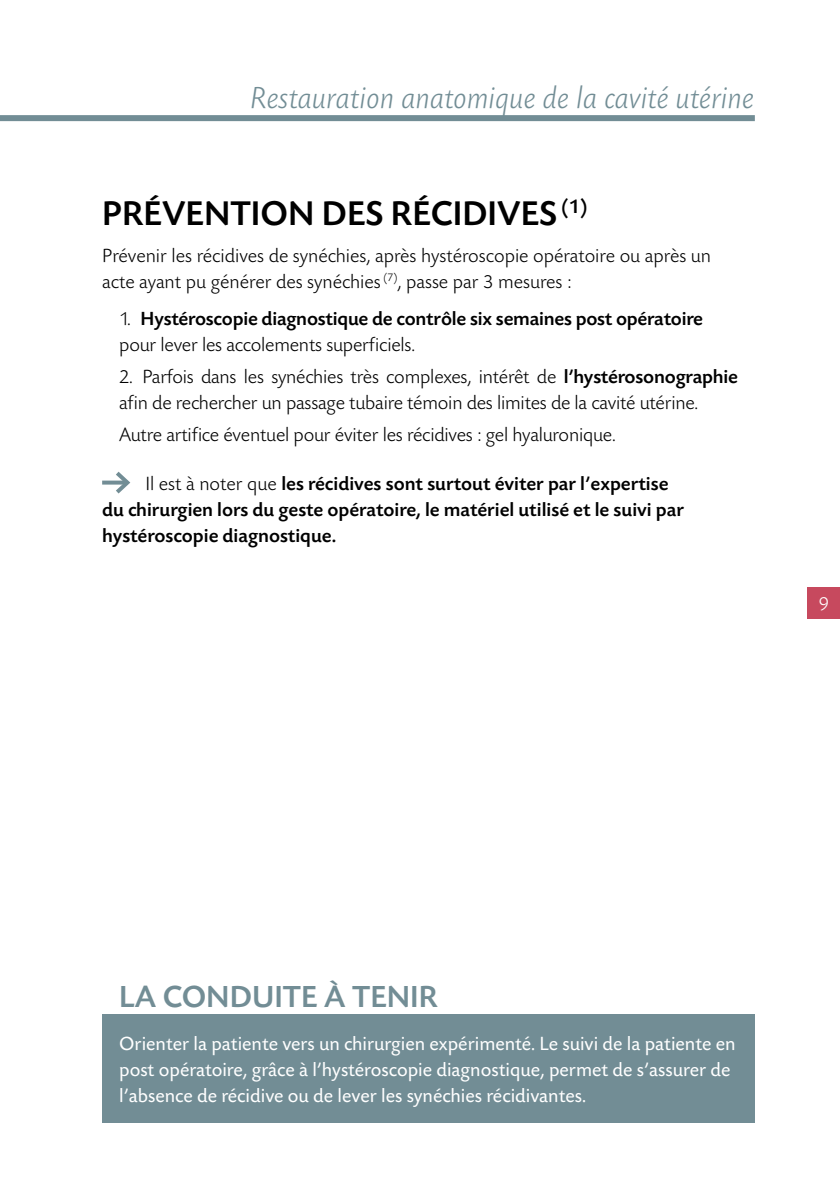
<style>
.page{position:relative;width:840px;height:1191px;background:#fff}
.page>*{position:absolute;margin:0;border:0;box-sizing:border-box;transform-origin:0 0}
.t1{font:500 36px "Today SB";color:#000}
.t2{font:italic 300 32px "Today SB";color:#728d95}
.t3{font:500 32px "Today SB";color:#728d95}
.t4{font:300 20px/26px "Today SB";letter-spacing:-.01em;color:#000}
.t5{font:500 20px/26px "Today SB";color:#000}
.t6{font:20px/26px "Today SB";color:#fff}
.t7{font:300 20px "Today SB";color:#fff}
.s1{font-weight:300}
.s2{font-weight:500}
</style>
<div class="page">
<div style="left:807px;top:587px;width:32px;height:32px;background:#c7495e"></div>
<div style="left:0;top:115px;width:754px;height:6px;background:#728d95"></div>
<svg style="left:102px;top:480px;width:9px;height:4px"></svg>
<svg style="left:111px;top:471px;width:20px;height:23px"></svg>
<div style="left:102px;top:1014px;width:652px;height:109px;background:#728d95"></div>
<h2 class="t2" style="left:251px;top:81px;width:505px">Restauration anatomique de la cavité utérine</h2>
<h1 class="t1" style="left:102px;top:194px;width:486px">PRÉVENTION DES RÉCIDIVES <sup>(1)</sup></h1>
<p class="t4" style="left:102px;top:243px;width:610px">Prévenir les récidives de synéchies, après hystéroscopie opératoire ou après un acte ayant pu générer des synéchies <sup>(7)</sup>, passe par 3 mesures :</p>
<p class="t5" style="left:119px;top:306px;width:585px"><span class="s1">1.</span> Hystéroscopie diagnostique de contrôle six semaines post opératoire <span class="s1">pour lever les accolements superficiels.</span></p>
<p class="t4" style="left:119px;top:364px;width:619px">2. Parfois dans les synéchies très complexes, intérêt de <span class="s2">l’hystérosonographie </span>afin de rechercher un passage tubaire témoin des limites de la cavité utérine.</p>
<p class="t4" style="left:119px;top:422px;width:497px">Autre artifice éventuel pour éviter les récidives : gel hyaluronique.</p>
<p class="t5" style="left:102px;top:471px;width:583px;text-indent:43px"><span class="s1">Il est à noter que</span> les récidives sont surtout éviter par l’expertise du chirurgien lors du geste opératoire, le matériel utilisé et le suivi par hystéroscopie diagnostique.</p>
<p class="t7" style="left:818px;top:593px;width:12px">9</p>
<h2 class="t3" style="left:119px;top:979px;width:320px">LA CONDUITE À TENIR</h2>
<p class="t6" style="left:119px;top:1031px;width:617px">Orienter la patiente vers un chirurgien expérimenté. Le suivi de la patiente en post opératoire, grâce à l’hystéroscopie diagnostique, permet de s’assurer de l’absence de récidive ou de lever les synéchies récidivantes.</p>
</div>
